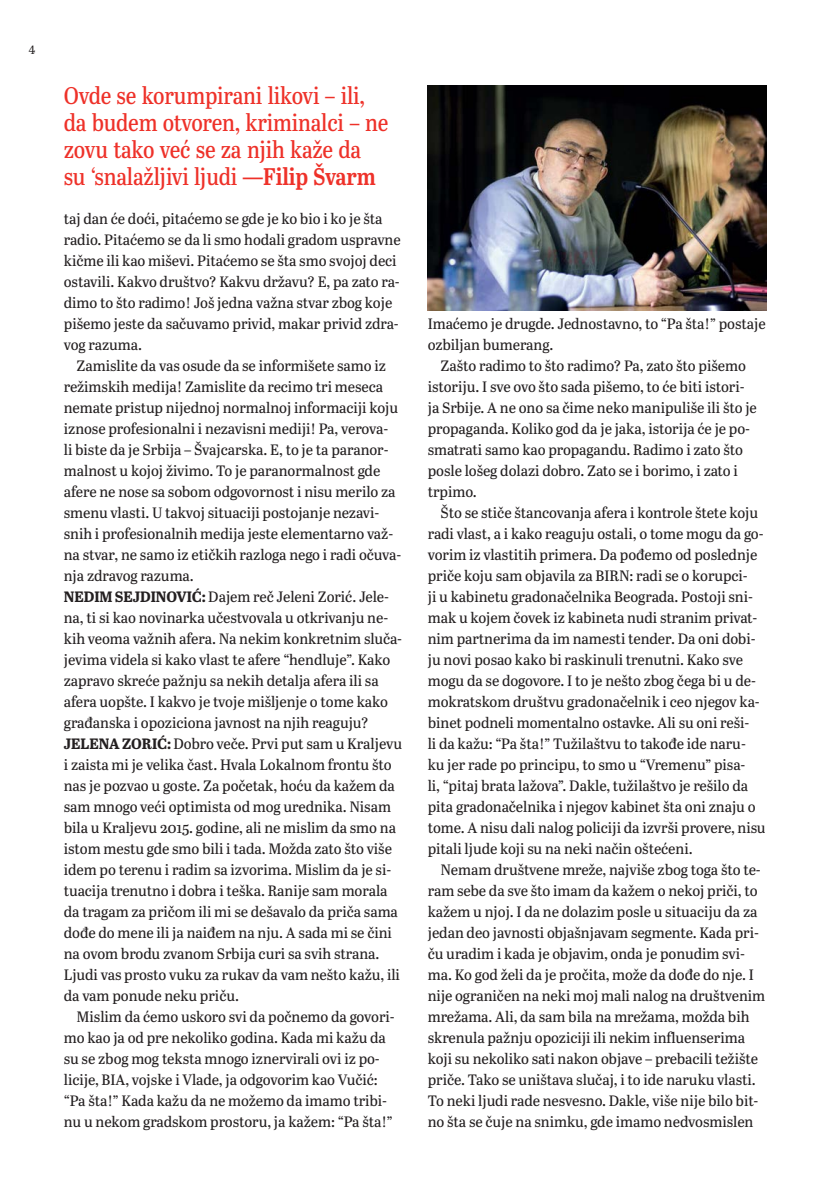
<style>
.page{position:relative;width:830px;height:1191px;background:#fff}
.page>*{position:absolute;margin:0;border:0;box-sizing:border-box;transform-origin:0 0}
.t1{font:24px/27px "Abril Titling Cnd";letter-spacing:-.01em;color:#ee3129}
.t2{font:15px/21px "Abril Titling";letter-spacing:-.005em;color:#231f20}
.t3{font:12px "Abril Titling";color:#231f20}
.s1{font-family:"Abril Titling Cnd Sb"}
.s2{font-weight:700}
</style>
<div class="page">
<img style="left:427px;top:85px;width:338px;height:226px">
<p class="t3" style="left:28px;top:45px;width:8px">4</p>
<h1 class="t1" style="left:64px;top:84px;width:326px">Ovde se korumpirani likovi – ili, da budem otvoren, kriminalci – ne zovu tako već se za njih kaže da su ‘snalažljivi ljudi <span class="s1">—Filip Švarm</span></h1>
<p class="t2" style="left:64px;top:209px;width:338px">taj dan će doći, pitaćemo se gde je ko bio i ko je šta radio. Pitaćemo se da li smo hodali gradom uspravne kičme ili kao miševi. Pitaćemo se šta smo svojoj deci ostavili. Kakvo društvo? Kakvu državu? E, pa zato ra&shy;dimo to što radimo! Još jedna važna stvar zbog koje pišemo jeste da sačuvamo privid, makar privid zdra&shy;vog razuma.</p>
<p class="t2" style="left:64px;top:356px;width:339px;text-indent:13px">Zamislite da vas osude da se informišete samo iz režimskih medĳa! Zamislite da recimo tri meseca nemate pristup nĳednoj normalnoj informacĳi koju iznose profesionalni i nezavisni medĳi! Pa, verova-<br>li biste da je Srbĳa – Švajcarska. E, to je ta paranor&shy;malnost u kojoj živimo. To je paranormalnost gde afere ne nose sa sobom odgovornost i nisu merilo za smenu vlasti. U takvoj situacĳi postojanje nezavi&shy;snih i profesionalnih medĳa jeste elementarno važ&shy;na stvar, ne samo iz etičkih razloga nego i radi očuva&shy;nja zdravog razuma.<br><span class="s2">NEDIM SEJDINOVIĆ:</span> Dajem reč Jeleni Zorić. Jele&shy;na, ti si kao novinarka učestvovala u otkrivanju ne&shy;kih veoma važnih afera. Na nekim konkretnim sluča&shy;jevima videla si kako vlast te afere “hendluje”. Kako zapravo skreće pažnju sa nekih detalja afera ili sa afera uopšte. I kakvo je tvoje mišljenje o tome kako građanska i opoziciona javnost na njih reaguju?<br><span class="s2">JELENA ZORIĆ:</span> Dobro veče. Prvi put sam u Kraljevu i zaista mi je velika čast. Hvala Lokalnom frontu što nas je pozvao u goste. Za početak, hoću da kažem da sam mnogo veći optimista od mog urednika. Nisam bila u Kraljevu 2015. godine, ali ne mislim da smo na istom mestu gde smo bili i tada. Možda zato što više idem po terenu i radim sa izvorima. Mislim da je si&shy;tuacĳa trenutno i dobra i teška. Ranĳe sam morala da tragam za pričom ili mi se dešavalo da priča sama dođe do mene ili ja naiđem na nju. A sada mi se čini na ovom brodu zvanom Srbĳa curi sa svih strana.<br>Ljudi vas prosto vuku za rukav da vam nešto kažu, ili da vam ponude neku priču.</p>
<p class="t2" style="left:64px;top:1007px;width:332px;text-indent:13px">Mislim da ćemo uskoro svi da počnemo da govori&shy;mo kao ja od pre nekoliko godina. Kada mi kažu da su se zbog mog teksta mnogo iznervirali ovi iz po&shy;licĳe, BIA, vojske i Vlade, ja odgovorim kao Vučić: “Pa šta!” Kada kažu da ne možemo da imamo tribi&shy;nu u nekom gradskom prostoru, ja kažem: “Pa šta!”</p>
<p class="t2" style="left:427px;top:314px;width:339px">Imaćemo je drugde. Jednostavno, to “Pa šta!” postaje ozbiljan bumerang.</p>
<p class="t2" style="left:427px;top:356px;width:330px;text-indent:13px">Zašto radimo to što radimo? Pa, zato što pišemo istorĳu. I sve ovo što sada pišemo, to će biti istori&shy;ja Srbĳe. A ne ono sa čime neko manipuliše ili što je propaganda. Koliko god da je jaka, istorĳa će je po&shy;smatrati samo kao propagandu. Radimo i zato što posle lošeg dolazi dobro. Zato se i borimo, i zato i trpimo.</p>
<p class="t2" style="left:427px;top:503px;width:339px;text-indent:13px">Što se stiče štancovanja afera i kontrole štete koju radi vlast, a i kako reaguju ostali, o tome mogu da go&shy;vorim iz vlastitih primera. Da pođemo od poslednje priče koju sam objavila za BIRN: radi se o korupci-<br>ji u kabinetu gradonačelnika Beograda. Postoji sni&shy;mak u kojem čovek iz kabineta nudi stranim privat&shy;nim partnerima da im namesti tender. Da oni dobi&shy;ju novi posao kako bi raskinuli trenutni. Kako sve mogu da se dogovore. I to je nešto zbog čega bi u de&shy;mokratskom društvu gradonačelnik i ceo njegov ka&shy;binet podneli momentalno ostavke. Ali su oni reši-<br>li da kažu: “Pa šta!” Tužilaštvu to takođe ide naru&shy;ku jer rade po principu, to smo u “Vremenu” pisa-<br>li, “pitaj brata lažova”. Dakle, tužilaštvo je rešilo da pita gradonačelnika i njegov kabinet šta oni znaju o tome. A nisu dali nalog policĳi da izvrši provere, nisu pitali ljude koji su na neki način oštećeni.</p>
<p class="t2" style="left:427px;top:860px;width:339px;text-indent:13px">Nemam društvene mreže, najviše zbog toga što te&shy;ram sebe da sve što imam da kažem o nekoj priči, to kažem u njoj. I da ne dolazim posle u situacĳu da za jedan deo javnosti objašnjavam segmente. Kada pri&shy;ču uradim i kada je objavim, onda je ponudim svi&shy;ma. Ko god želi da je pročita, može da dođe do nje. I nĳe ograničen na neki moj mali nalog na društvenim mrežama. Ali, da sam bila na mrežama, možda bih skrenula pažnju opozicĳi ili nekim influenserima koji su nekoliko sati nakon objave – prebacili težište priče. Tako se uništava slučaj, i to ide naruku vlasti.<br>To neki ljudi rade nesvesno. Dakle, više nĳe bilo bit&shy;no šta se čuje na snimku, gde imamo nedvosmislen</p>
</div>
